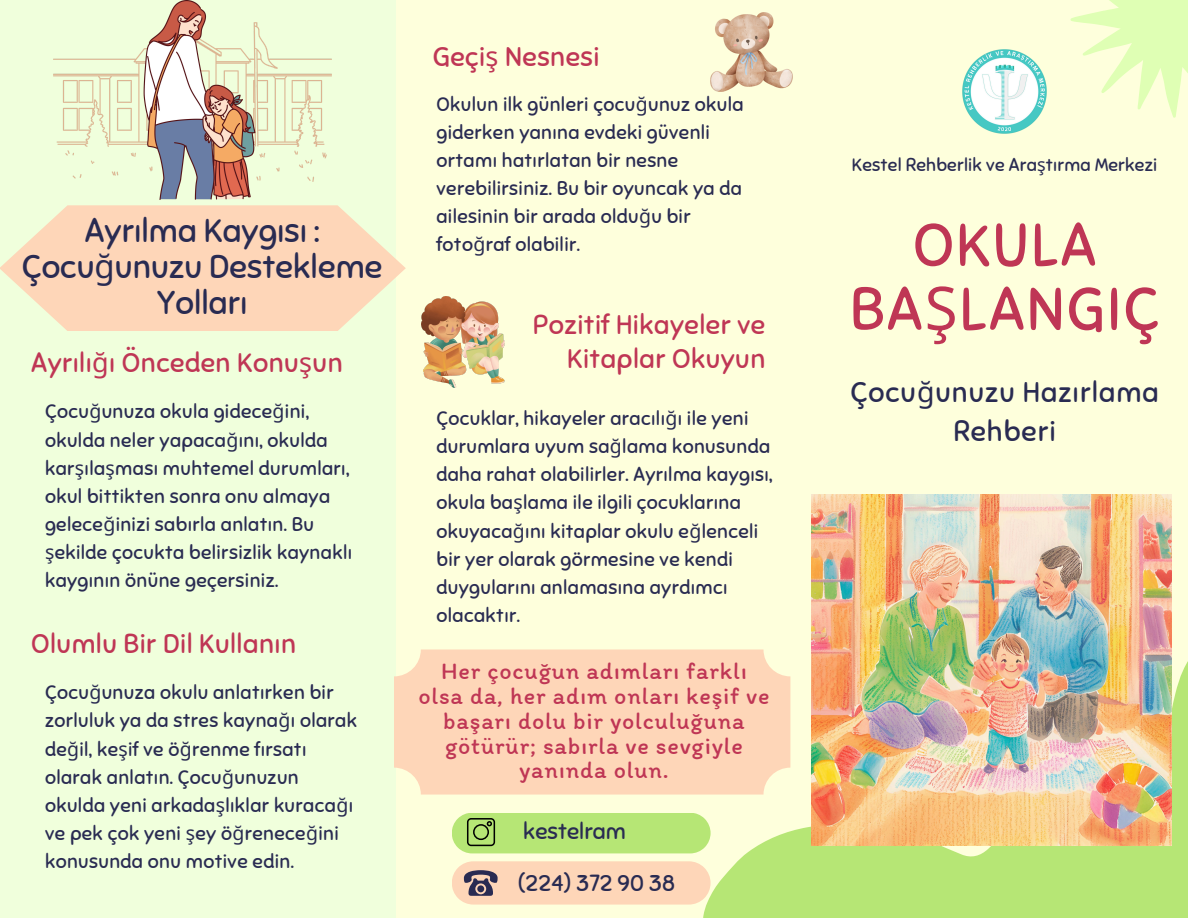
<style>
.page{position:relative;width:1188px;height:918px;background:#feffdc}
.page>*{position:absolute;margin:0;border:0;box-sizing:border-box;transform-origin:0 0}
.t1{font:60px/64.2px "Sniglet";letter-spacing:.035em;color:#bf3655;text-align:center}
.t2{font:33px/36px "Sniglet";color:#292b52;text-align:center}
.t3{font:28.5px/39.3px "Sniglet";letter-spacing:.035em;color:#292b52;text-align:center}
.t4{font:27px/33.8px "Sniglet";letter-spacing:.015em;color:#bf3655;text-align:right}
.t5{font:24px/24.8px "Itim";letter-spacing:.035em;color:#bf3655;text-align:center}
.t6{font:22.8px "Sniglet";color:#292b52}
.t7{font:19.5px/28.2px "Sniglet";letter-spacing:.02em;color:#292b52}
.t8{font:18px "Sniglet";letter-spacing:.01em;color:#292b52}
.s1{font-family:"Noto Sans"}
</style>
<div class="page">
<div style="left:0;top:0;width:396px;height:918px;background:#f0ffdc"></div>
<svg style="left:703px;top:541px;width:485px;height:377px;fill:#b6e675"></svg>
<svg style="left:1071px;top:0;width:117px;height:118px"></svg>
<svg style="left:452px;top:861px;width:259px;height:44px"></svg>
<img style="left:962px;top:49px;width:85px;height:85px">
<img style="left:812px;top:494px;width:360px;height:351px">
<img style="left:53px;top:0;width:278px;height:199px">
<img style="left:711px;top:13px;width:82px;height:78px">
<img style="left:421px;top:296px;width:84px;height:91px">
<svg style="left:452px;top:813px;width:259px;height:40px"></svg>
<svg style="left:0;top:205px;width:406px;height:126px;fill:#fed6b8"></svg>
<div style="left:394px;top:649px;width:396px;height:146px;background:#fed6b8;border-radius:27px"></div>
<h1 class="t2" style="left:22px;top:213px;width:362px">Ayrılma Kaygısı :<br>Çocu<span class="s1">ğ</span>unuzu Destekleme<br>Yolları</h1>
<p class="t4" style="left:31px;top:346px;width:313px">Ayrılı<span class="s1">ğ</span>ı Önceden Konu<span class="s1">ş</span>un</p>
<h2 class="t7" style="left:45px;top:398px;width:309px">Çocu<span class="s1">ğ</span>unuza okula gidece<span class="s1">ğ</span>ini, okulda neler yapaca<span class="s1">ğ</span>ını, okulda kar<span class="s1">ş</span>ıla<span class="s1">ş</span>ması muhtemel durumları, okul bittikten sonra onu almaya gelece<span class="s1">ğ</span>inizi sabırla anlatın. Bu <span class="s1">ş</span>ekilde çocukta belirsizlik kaynaklı kaygının önüne geçersiniz.</h2>
<p class="t4" style="left:31px;top:627px;width:266px">Olumlu Bir Dil Kullanın</p>
<h3 class="t7" style="left:45px;top:679px;width:314px">Çocu<span class="s1">ğ</span>unuza okulu anlatırken bir zorluluk ya da stres kayna<span class="s1">ğ</span>ı olarak de<span class="s1">ğ</span>il, ke<span class="s1">ş</span>if ve ö<span class="s1">ğ</span>renme fırsatı olarak anlatın. Çocu<span class="s1">ğ</span>unuzun okulda yeni arkada<span class="s1">ş</span>lıklar kuraca<span class="s1">ğ</span>ı ve pek çok yeni <span class="s1">ş</span>ey ö<span class="s1">ğ</span>renece<span class="s1">ğ</span>ini konusunda onu motive edin.</h3>
<p class="t4" style="left:433px;top:40px;width:168px">Geçi<span class="s1">ş</span> Nesnesi</p>
<p class="t7" style="left:436px;top:90px;width:309px">Okulun ilk günleri çocu<span class="s1">ğ</span>unuz okula giderken yanına evdeki güvenli ortamı hatırlatan bir nesne verebilirsiniz. Bu bir oyuncak ya da ailesinin bir arada oldu<span class="s1">ğ</span>u bir foto<span class="s1">ğ</span>raf olabilir.</p>
<p class="t4" style="left:533px;top:308px;width:234px">Pozitif Hikayeler ve<br>Kitaplar Okuyun</p>
<p class="t7" style="left:436px;top:404px;width:338px">Çocuklar, hikayeler aracılı<span class="s1">ğ</span>ı ile yeni durumlara uyum sa<span class="s1">ğ</span>lama konusunda daha rahat olabilirler. Ayrılma kaygısı, okula ba<span class="s1">ş</span>lama ile ilgili çocuklarına okuyaca<span class="s1">ğ</span>ını kitaplar okulu e<span class="s1">ğ</span>lenceli bir yer olarak görmesine ve kendi duygularını anlamasına ayrdımcı olacaktır.</p>
<h4 class="t5" style="left:418px;top:658px;width:353px">Her çocuğun adımları farklı olsa da, her adım onları keşif ve başarı dolu bir yolculuğuna götürür; sabırla ve sevgiyle yanında olun.</h4>
<p class="t6" style="left:523px;top:818px;width:104px">kestelram</p>
<p class="t6" style="left:518px;top:869px;width:159px">(224) 372 90 38</p>
<p class="t8" style="left:852px;top:153px;width:307px">Kestel Rehberlik ve Ara<span class="s1">ş</span>tırma Merkezi</p>
<p class="t1" style="left:850px;top:214px;width:311px">OKULA<br>BA<span class="s1">Ş</span>LANGIÇ</p>
<p class="t3" style="left:850px;top:373px;width:310px">Çocu<span class="s1">ğ</span>unuzu Hazırlama<br>Rehberi</p>
</div>
